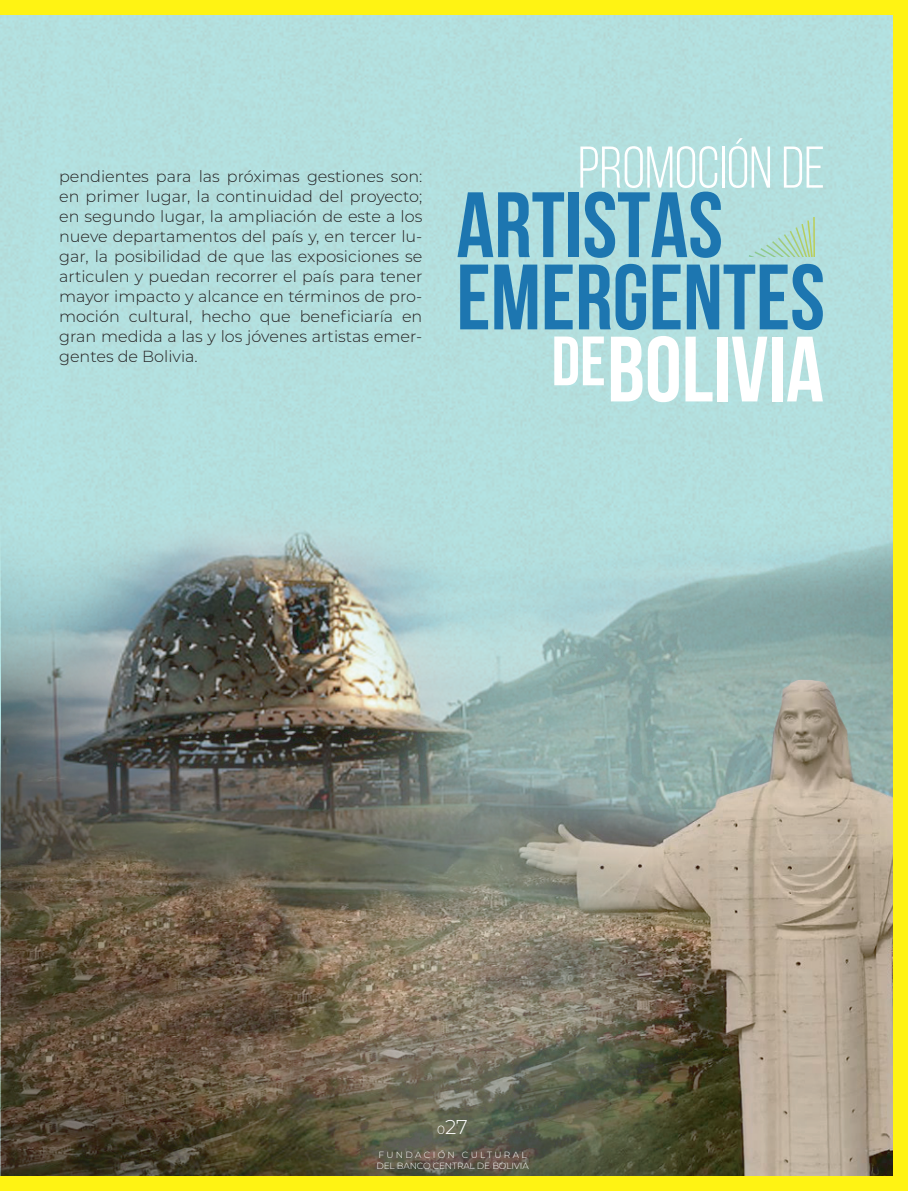
<style>
.page{position:relative;width:908px;height:1191px;background:#fff}
.page>*{position:absolute;margin:0;border:0;box-sizing:border-box;transform-origin:0 0}
.t1{font:300 20px "Montserrat";color:#fff}
.texto_corrido{font:300 16px/20px "Montserrat";color:#231f20;text-align:justify}
.t2{font:300 9px "Montserrat";letter-spacing:-.015em;color:#fff}
.t3{font:300 9px "Montserrat";letter-spacing:.26em;color:#fff}
.s1{font-size:12px}
</style>
<div class="page">
<div style="left:0;top:14px;width:893px;height:666px;background:#b3dfde"></div>
<img style="left:2px;top:470px;width:891px;height:210px">
<img style="left:0;top:680px;width:893px;height:496px">
<div style="left:893px;top:0;width:14px;height:1191px;background:#fff313"></div>
<div style="left:0;top:0;width:907px;height:14px;background:#fff313"></div>
<svg style="left:457px;top:192px;width:107px;height:65px"></svg>
<div style="left:568px;top:192px;width:10px;height:65px;background:#1d76b0"></div>
<svg style="left:460px;top:264px;width:28px;height:65px"></svg>
<svg style="left:494px;top:264px;width:43px;height:65px"></svg>
<svg style="left:544px;top:264px;width:28px;height:65px"></svg>
<svg style="left:578px;top:264px;width:67px;height:66px"></svg>
<svg style="left:652px;top:264px;width:28px;height:65px"></svg>
<svg style="left:686px;top:264px;width:136px;height:66px"></svg>
<svg style="left:610px;top:336px;width:68px;height:66px"></svg>
<svg style="left:685px;top:337px;width:27px;height:64px"></svg>
<div style="left:716px;top:337px;width:11px;height:64px;background:#fff"></div>
<svg style="left:731px;top:337px;width:36px;height:64px"></svg>
<div style="left:771px;top:337px;width:11px;height:64px;background:#fff"></div>
<svg style="left:786px;top:337px;width:36px;height:64px"></svg>
<svg style="left:554px;top:336px;width:49px;height:49px"></svg>
<svg style="left:580px;top:146px;width:140px;height:112px"></svg>
<hr style="left:721px;top:146px;width:3px;height:42px;background:#fff">
<svg style="left:728px;top:138px;width:41px;height:50px"></svg>
<svg style="left:783px;top:146px;width:39px;height:42px"></svg>
<svg style="left:746px;top:219px;width:69px;height:38px"></svg>
<hr style="left:812px;top:217px;width:2px;height:40px;background:#bbce57">
<div style="left:0;top:1176px;width:907px;height:15px;background:#fff313"></div>
<p class="texto_corrido" style="left:59px;top:166px;width:364px">pendientes para las próximas gestiones son: en primer lugar, la continuidad del proyecto; en segundo lugar, la ampliación de este a los nueve departamentos del país y, en tercer lu&shy;gar, la posibilidad de que las exposiciones se articulen y puedan recorrer el país para tener mayor impacto y alcance en términos de pro&shy;moción cultural, hecho que beneficiaría en gran medida a las y los jóvenes artistas emer&shy;gentes de Bolivia.</p>
<p class="t1" style="left:437px;top:1113px;width:32px"><span class="s1">0</span>27</p>
<p class="t3" style="left:378px;top:1149px;width:150px">FUNDACIÓN CULTURAL</p>
<p class="t2" style="left:376px;top:1159px;width:154px">DEL BANCO CENTRAL DE BOLIVIA</p>
</div>
